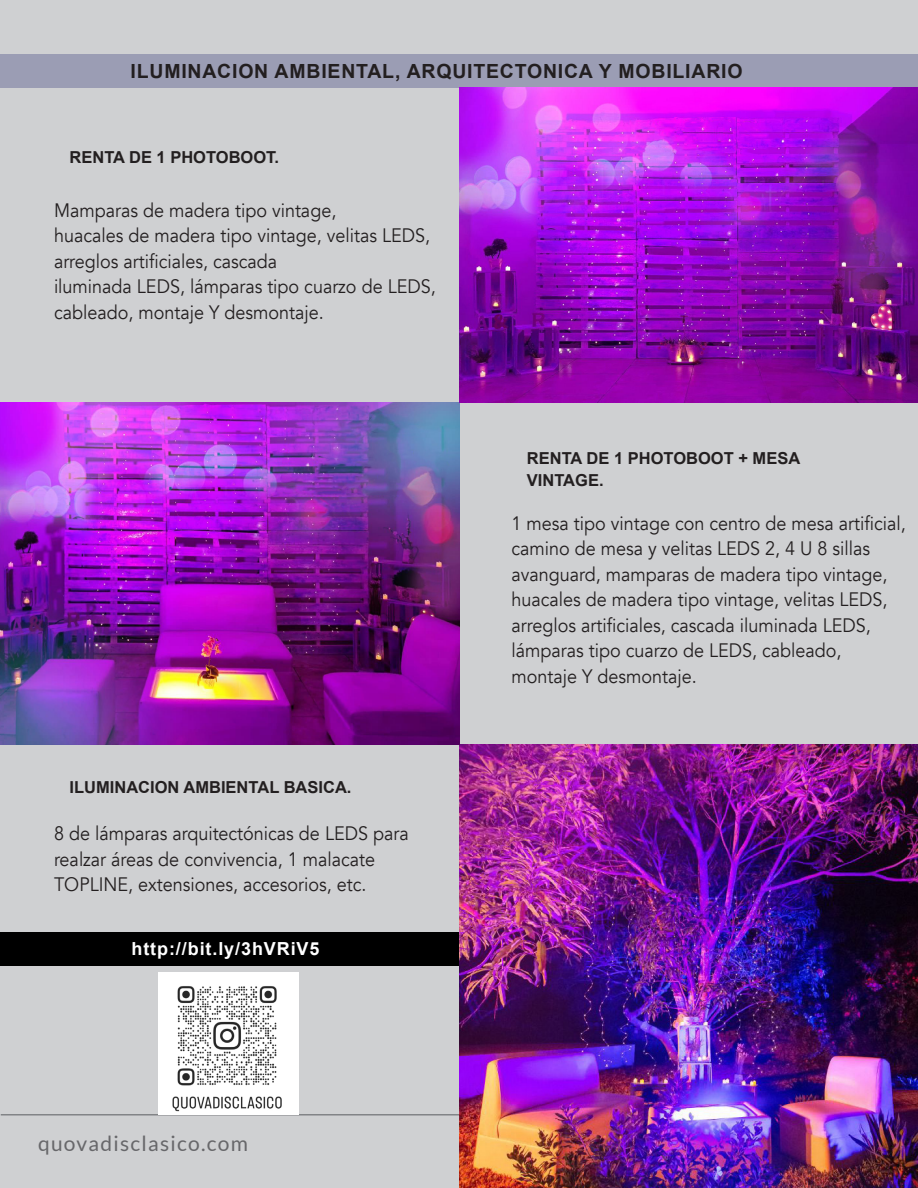
<style>
.page{position:relative;width:918px;height:1188px;background:#cfd0d2}
.page>*{position:absolute;margin:0;border:0;box-sizing:border-box;transform-origin:0 0}
.t1{font:21px "Lato";letter-spacing:.06em;color:#67676a}
.TEXTO_NORMAL{font:19.5px/25.5px "Avenir";color:#231f20;scale:.93 1}
.TEXTO_DJ{font:19.5px/25.5px "Avenir";color:#231f20;scale:.93 1}
.t2{font:700 19.5px "Arial";letter-spacing:.04em;color:#231f20}
.t3{font:700 18px "Arial";letter-spacing:.05em;color:#fff}
.NOME_CANTANTE{font:700 16.5px/22.5px "Arial";color:#231f20}
</style>
<div class="page">
<hr style="left:1px;top:1114px;width:917px;height:2px;background:#828487">
<div style="left:0;top:54px;width:918px;height:34px;background:#9b9db4"></div>
<div style="left:0;top:932px;width:469px;height:34px;background:#000"></div>
<img style="left:159px;top:973px;width:139px;height:141px">
<img style="left:460px;top:745px;width:458px;height:443px">
<img style="left:0;top:402px;width:460px;height:343px">
<img style="left:460px;top:88px;width:458px;height:314px">
<p class="t2" style="left:131px;top:58px;width:614px">ILUMINACION AMBIENTAL, ARQUITECTONICA Y MOBILIARIO</p>
<p class="NOME_CANTANTE" style="left:70px;top:146px;width:211px">RENTA DE 1 PHOTOBOOT.</p>
<p class="TEXTO_NORMAL" style="left:54px;top:198px;width:305px">Mamparas de madera tipo vintage,</p>
<p class="TEXTO_NORMAL" style="left:54px;top:223px;width:406px">huacales de madera tipo vintage, velitas LEDS, arreglos artificiales, cascada</p>
<p class="TEXTO_NORMAL" style="left:54px;top:274px;width:412px">iluminada LEDS, lámparas tipo cuarzo de LEDS, cableado, montaje Y desmontaje.</p>
<p class="NOME_CANTANTE" style="left:70px;top:777px;width:284px">ILUMINACION AMBIENTAL BASICA.</p>
<p class="TEXTO_NORMAL" style="left:54px;top:821px;width:383px">8 de lámparas arquitectónicas de LEDS para realzar áreas de convivencia, 1 malacate<br>TOPLINE, extensiones, accesorios, etc.</p>
<p class="t3" style="left:132px;top:936px;width:190px">http://bit.ly/3hVRiV5</p>
<p class="t1" style="left:38px;top:1132px;width:212px">quovadisclasico.com</p>
<p class="NOME_CANTANTE" style="left:527px;top:447px;width:275px">RENTA DE 1 PHOTOBOOT + MESA<br>VINTAGE.</p>
<p class="TEXTO_DJ" style="left:511px;top:510px;width:426px">1 mesa tipo vintage con centro de mesa artificial, camino de mesa y velitas LEDS 2, 4 U 8 sillas avanguard, mamparas de madera tipo vintage, huacales de madera tipo vintage, velitas LEDS, arreglos artificiales, cascada iluminada LEDS, lámparas tipo cuarzo de LEDS, cableado, montaje Y desmontaje.</p>
</div>
